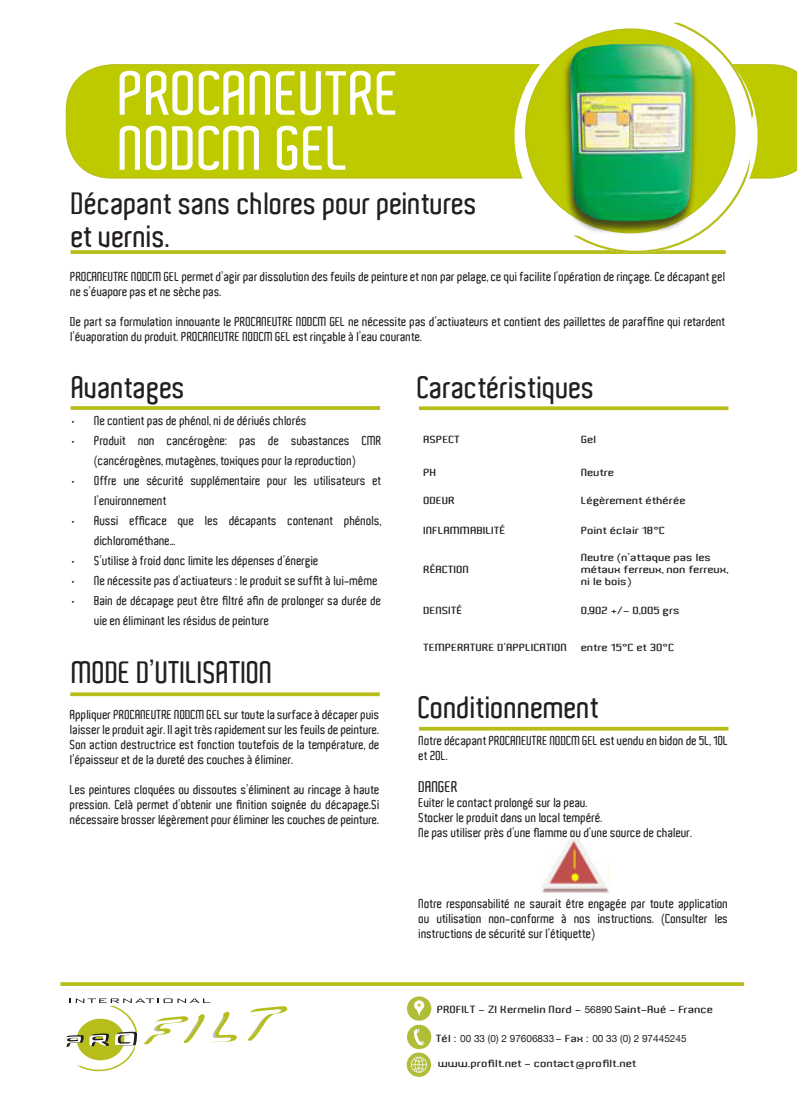
<style>
.page{position:relative;width:797px;height:1105px;background:#fff}
.page>*{position:absolute;margin:0;border:0;box-sizing:border-box;transform-origin:0 0}
.t1{font:600 60px "Aldo";color:#fff}
.t2{font:600 30px "Aldo";color:#231f20}
.t3{font:600 15px "Aldo";color:#231f20}
.t4{font:600 12.5px/15px "Aldo";color:#231f20}
.t5{font:600 10px/12px "Aldo";color:#231f20;scale:1.45 1}
.t6{font:10px "Helvetica Neue LT Com";color:#231f20}
.s1{font-family:"Helvetica Neue LT Com";font-weight:400}
.s2{font-family:"Aldo";font-weight:600}
</style>
<div class="page">
<svg style="left:247px;top:1006px;width:41px;height:35px"></svg>
<svg style="left:65px;top:998px;width:172px;height:74px"></svg>
<div style="left:407px;top:996px;width:24px;height:25px;background:#b0bd38;border-radius:50%"></div>
<svg style="left:414px;top:1000px;width:10px;height:17px"></svg>
<div style="left:407px;top:1025px;width:24px;height:24px;background:#b0bd38;border-radius:50%"></div>
<svg style="left:413px;top:1029px;width:11px;height:16px"></svg>
<svg style="left:60px;top:982px;width:684px;height:4px;background:#bcc126"></svg>
<svg style="left:406px;top:1052px;width:25px;height:25px"></svg>
<svg style="left:411px;top:1057px;width:16px;height:16px"></svg>
<svg style="left:71px;top:250px;width:446px;height:4px;background:#bcc126"></svg>
<div style="left:66px;top:64px;width:731px;height:115px;background:#beca00"></div>
<svg style="left:517px;top:22px;width:244px;height:232px"></svg>
<div style="left:525px;top:29px;width:210px;height:204px;background:#beca00;border-radius:50%"></div>
<svg style="left:70px;top:692px;width:310px;height:4px"></svg>
<div style="left:562px;top:44px;width:135px;height:191px;background:#231f20;opacity:.75"></div>
<img style="left:570px;top:43px;width:122px;height:178px">
<svg style="left:71px;top:406px;width:309px;height:4px"></svg>
<svg style="left:419px;top:406px;width:309px;height:4px"></svg>
<hr style="left:419px;top:727px;width:309px;height:3px;background:#b8be19">
<img style="left:542px;top:840px;width:67px;height:53px">
<p class="t1" style="left:120px;top:60px;width:283px">PROCANEUTRE</p>
<p class="t1" style="left:120px;top:115px;width:233px">NODCM GEL</p>
<p class="t2" style="left:72px;top:187px;width:407px">Décapant sans chlores pour peintures</p>
<p class="t2" style="left:72px;top:219px;width:101px">et vernis.</p>
<p class="t4" style="left:71px;top:269px;width:656px">PROCANEUTRE NODCM GEL permet d’agir par dissolution des feuils de peinture et non par pelage, ce qui facilite l’opération de rinçage. Ce décapant gel ne s’évapore pas et ne sèche pas.</p>
<p class="t4" style="left:71px;top:314px;width:656px">De part sa formulation innovante le PROCANEUTRE NODCM GEL ne nécessite pas d’activateurs et contient des paillettes de paraffine qui retardent l’évaporation du produit. PROCANEUTRE NODCM GEL est rinçable à l’eau courante.</p>
<p class="t2" style="left:72px;top:370px;width:116px">Avantages</p>
<p class="t2" style="left:418px;top:370px;width:179px">Caractéristiques</p>
<p class="t4" style="left:72px;top:413px;width:236px">• Ne contient pas de phénol, ni de dérivés chlorés</p>
<p class="t4" style="left:72px;top:431px;width:311px;line-height:20px;text-align:center">• Produit non cancérogène: pas de subastances CMR (cancérogènes, mutagènes, toxiques pour la reproduction)</p>
<p class="t4" style="left:95px;top:471px;width:288px;line-height:20px;text-indent:-22px">• Offre une sécurité supplémentaire pour les utilisateurs et l’environnement</p>
<p class="t4" style="left:95px;top:511px;width:288px;line-height:20px;text-indent:-22px">• Aussi efficace que les décapants contenant phénols, dichlorométhane…</p>
<p class="t4" style="left:72px;top:553px;width:248px">• S’utilise à froid donc limite les dépenses d’énergie</p>
<p class="t4" style="left:72px;top:573px;width:307px">• Ne nécessite pas d’activateurs : le produit se suffit à lui-même</p>
<p class="t4" style="left:95px;top:591px;width:288px;line-height:20px;text-indent:-22px">• Bain de décapage peut être filtré afin de prolonger sa durée de vie en éliminant les résidus de peinture</p>
<p class="t2" style="left:72px;top:656px;width:203px">MODE D’UTILISATION</p>
<p class="t4" style="left:70px;top:707px;width:311px;text-align:justify">Appliquer PROCANEUTRE NODCM GEL sur toute la surface à décaper puis laisser le produit agir. Il agit très rapidement sur les feuils de peinture.<br>Son action destructrice est fonction toutefois de la température, de l’épaisseur et de la dureté des couches à éliminer.</p>
<p class="t4" style="left:70px;top:782px;width:311px;text-align:justify">Les peintures cloquées ou dissoutes s’éliminent au rincage à haute pression. Celà permet d’obtenir une finition soignée du décapage.Si nécessaire brosser légèrement pour éliminer les couches de peinture.</p>
<p class="t5" style="left:424px;top:434px;width:27px">ASPECT</p>
<p class="t5" style="left:581px;top:434px;width:12px">Gel</p>
<p class="t5" style="left:424px;top:466px;width:10px">PH</p>
<p class="t5" style="left:581px;top:466px;width:24px">Neutre</p>
<p class="t5" style="left:424px;top:494px;width:23px">ODEUR</p>
<p class="t5" style="left:581px;top:494px;width:74px">Légèrement éthérée</p>
<p class="t5" style="left:424px;top:524px;width:58px">INFLAMMABILITÉ</p>
<p class="t5" style="left:581px;top:524px;width:60px">Point éclair 18°C</p>
<p class="t5" style="left:424px;top:563px;width:33px">RÉACTION</p>
<p class="t5" style="left:581px;top:551px;width:103px">Neutre (n’attaque pas les métaux ferreux, non ferreux, ni le bois)</p>
<p class="t5" style="left:424px;top:605px;width:28px">DENSITÉ</p>
<p class="t5" style="left:581px;top:605px;width:70px">0,902 +/- 0,005 grs</p>
<p class="t5" style="left:424px;top:642px;width:101px">TEMPERATURE D’APPLICATION</p>
<p class="t5" style="left:581px;top:642px;width:66px">entre 15°C et 30°C</p>
<p class="t2" style="left:419px;top:690px;width:182px">Conditionnement</p>
<p class="t4" style="left:419px;top:733px;width:311px">Notre décapant PROCANEUTRE NODCM GEL est vendu en bidon de 5L, 10L et 20L.</p>
<p class="t3" style="left:419px;top:778px;width:41px">DANGER</p>
<p class="t4" style="left:419px;top:795px;width:171px">Eviter le contact prolongé sur la peau.</p>
<p class="t4" style="left:419px;top:810px;width:186px">Stocker le produit dans un local tempéré.</p>
<p class="t4" style="left:419px;top:825px;width:275px">Ne pas utiliser près d’une flamme ou d’une source de chaleur.</p>
<p class="t4" style="left:419px;top:896px;width:311px;text-align:justify">Notre responsabilité ne saurait être engagée par toute application ou utilisation non-conforme à nos instructions. (Consulter les instructions de sécurité sur l’étiquette)</p>
<p class="t5" style="left:437px;top:1003px;width:192px">PROFILT - ZI Kermelin Nord - <span class="s1">56890</span> Saint-Avé - France</p>
<p class="t6" style="left:436px;top:1032px;width:251px"><span class="s2">Tél :</span> 00 33 (0) 2 97606833 <span class="s2">- Fax :</span> 00 33 (0) 2 97445245</p>
<p class="t5" style="left:438px;top:1058px;width:138px">www.profilt.net - contact@profilt.net</p>
</div>
